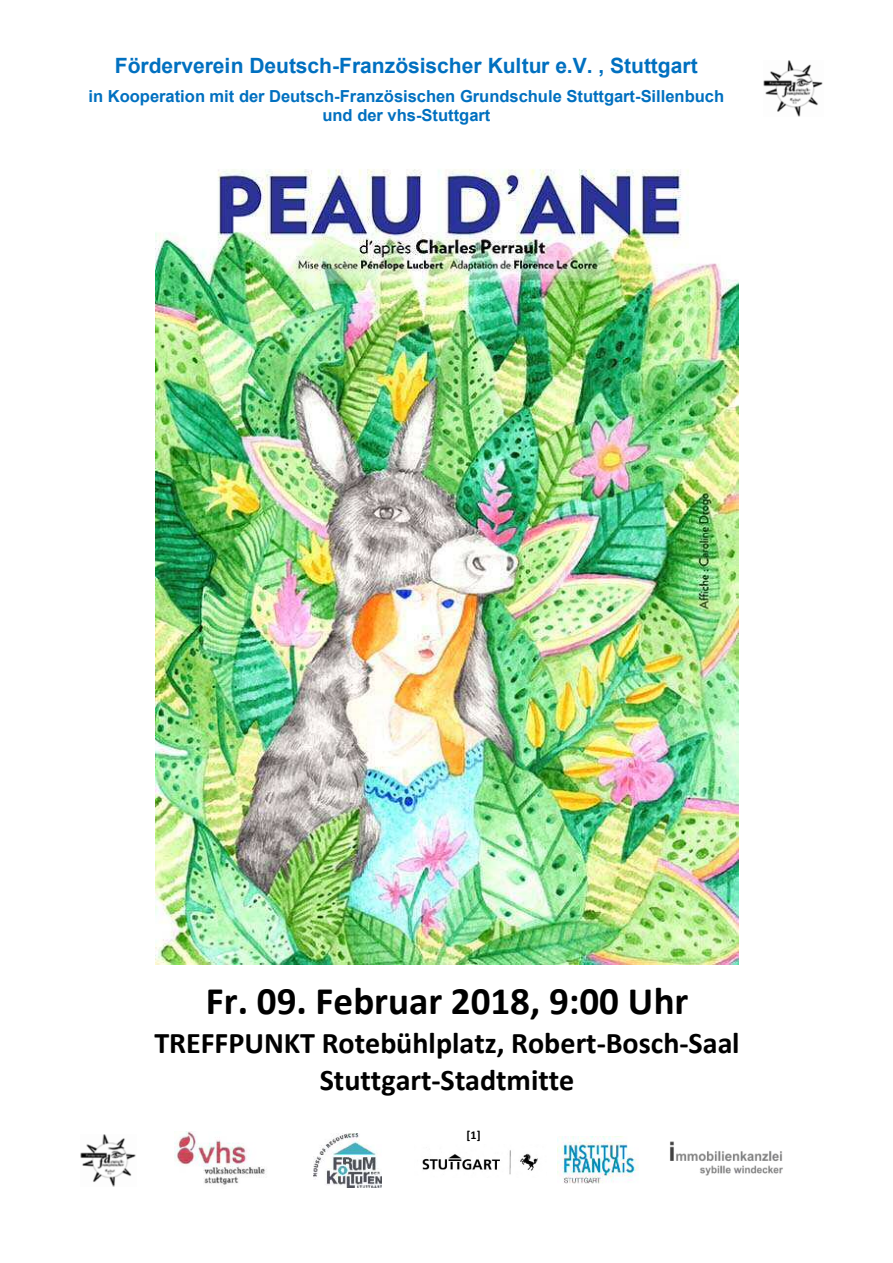
<style>
.page{position:relative;width:893px;height:1263px;background:#fff}
.page>*{position:absolute;margin:0;border:0;box-sizing:border-box;transform-origin:0 0}
.t1{font:700 39px "Calibri";color:#000}
.t2{font:700 30px/36.8px "Calibri";color:#000;text-align:center}
.t3{font:700 21px "Arial";color:#0070c0}
.t4{font:700 16.5px/19px "Arial";color:#0070c0;text-align:center}
.t5{font:700 12px "Calibri";color:#000}
</style>
<div class="page">
<img style="left:763px;top:60px;width:60px;height:56px">
<img style="left:80px;top:1134px;width:56px;height:52px">
<img style="left:175px;top:1132px;width:92px;height:53px">
<img style="left:313px;top:1133px;width:68px;height:54px">
<img style="left:422px;top:1150px;width:116px;height:25px">
<img style="left:558px;top:1136px;width:81px;height:48px">
<img style="left:670px;top:1141px;width:113px;height:35px">
<img style="left:155px;top:169px;width:583px;height:796px">
<p class="t3" style="left:115px;top:54px;width:584px">Förderverein Deutsch-Französischer Kultur e.V. , Stuttgart</p>
<p class="t4" style="left:88px;top:86px;width:637px">in Kooperation mit der Deutsch-Französischen Grundschule Stuttgart-Sillenbuch und der vhs-Stuttgart</p>
<h1 class="t1" style="left:206px;top:985px;width:484px">Fr. 09. Februar 2018, 9:00 Uhr</h1>
<h2 class="t2" style="left:154px;top:1027px;width:587px">TREFFPUNKT Rotebühlplatz, Robert-Bosch-Saal<br>Stuttgart-Stadtmitte</h2>
<p class="t5" style="left:466px;top:1130px;width:15px">[1]</p>
</div>
